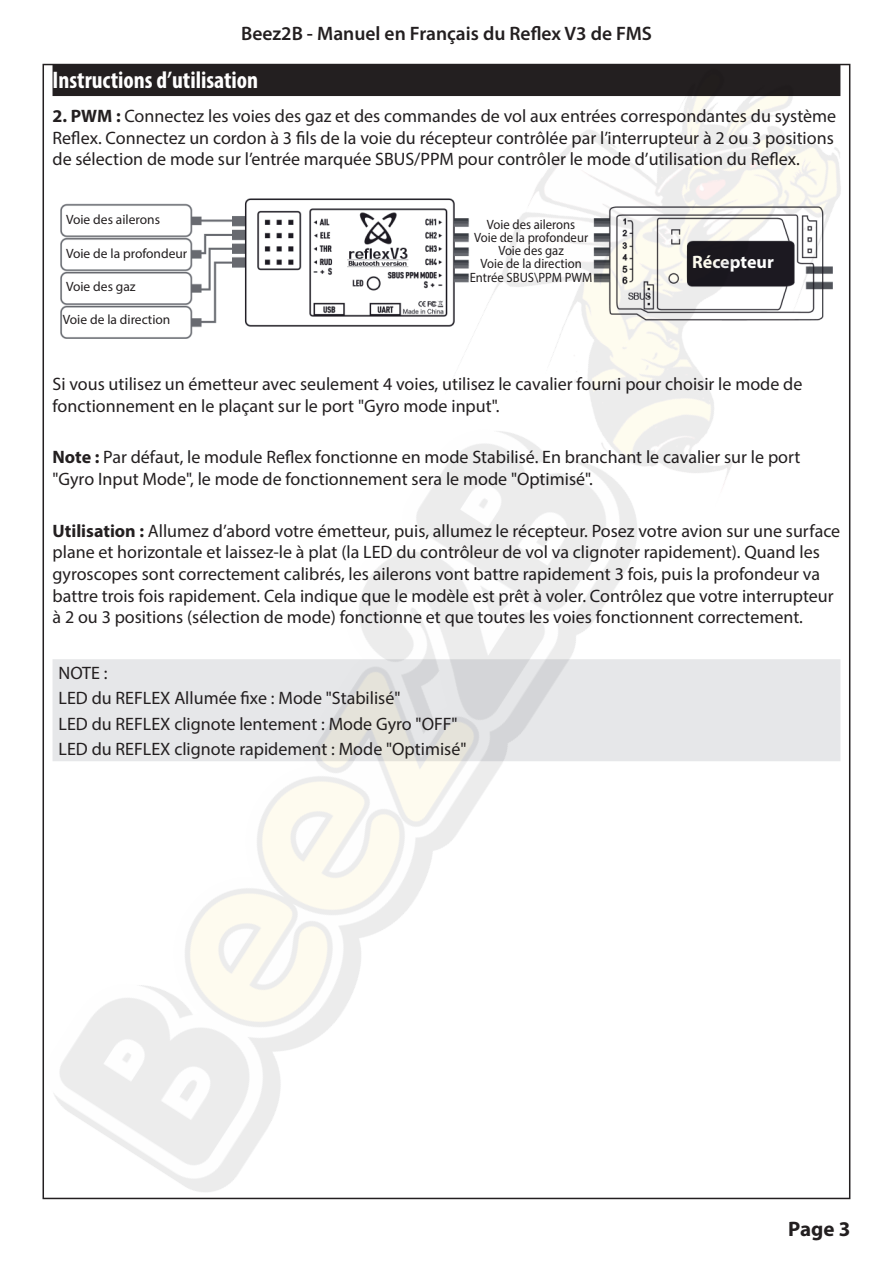
<style>
.page{position:relative;width:893px;height:1263px;background:#fff}
.page>*{position:absolute;margin:0;border:0;box-sizing:border-box;transform-origin:0 0}
.t1{font:700 condensed 24px "Myriad Pro";color:#fff}
.t2{font:700 21px "Myriad Pro";color:#231f20}
.t3{font:600 19.5px "Myriad Pro";color:#231f20}
.t4{font:18px/21.6px "Myriad Pro";color:#231f20}
.t5{font:700 18px "Myriad Pro";color:#fff}
.t6{font:13.5px/13.2px "Myriad Pro";color:#231f20;text-align:center;scale:.94 1}
.t7{font:13.5px "Myriad Pro";color:#231f20}
.s1{font-weight:700}
</style>
<div class="page">
<img style="left:42px;top:63px;width:809px;height:1137px">
<p class="t3" style="left:241px;top:21px;width:412px">Beez2B - Manuel en Français du Reflex V3 de FMS</p>
<h1 class="t1" style="left:53px;top:65px;width:207px">Instructions d’utilisation</h1>
<p class="t4" style="left:53px;top:105px;width:785px"><span class="s1">2. PWM :</span> Connectez les voies des gaz et des commandes de vol aux entrées correspondantes du système<br>Reflex. Connectez un cordon à 3 fils de la voie du récepteur contrôlée par l’interrupteur à 2 ou 3 positions de sélection de mode sur l’entrée marquée SBUS/PPM pour contrôler le mode d’utilisation du Reflex.</p>
<p class="t7" style="left:66px;top:211px;width:96px">Voie des ailerons</p>
<p class="t7" style="left:66px;top:245px;width:123px">Voie de la profondeur</p>
<p class="t7" style="left:66px;top:278px;width:71px">Voie des gaz</p>
<p class="t7" style="left:63px;top:311px;width:109px">Voie de la direction</p>
<p class="t6" style="left:470px;top:217px;width:132px">Voie des ailerons<br>Voie de la profondeur<br>Voie des gaz<br>Voie de la direction<br>Entrée SBUS\PPM PWM</p>
<p class="t5" style="left:692px;top:250px;width:83px">Récepteur</p>
<p class="t4" style="left:53px;top:373px;width:751px">Si vous utilisez un émetteur avec seulement 4 voies, utilisez le cavalier fourni pour choisir le mode de fonctionnement en le plaçant sur le port "Gyro mode input".</p>
<p class="t4" style="left:53px;top:446px;width:749px"><span class="s1">Note :</span> Par défaut, le module Reflex fonctionne en mode Stabilisé. En branchant le cavalier sur le port "Gyro Input Mode", le mode de fonctionnement sera le mode "Optimisé".</p>
<p class="t4" style="left:53px;top:520px;width:789px"><span class="s1">Utilisation :</span> Allumez d’abord votre émetteur, puis, allumez le récepteur. Posez votre avion sur une surface plane et horizontale et laissez-le à plat (la LED du contrôleur de vol va clignoter rapidement). Quand les gyroscopes sont correctement calibrés, les ailerons vont battre rapidement 3 fois, puis la profondeur va battre trois fois rapidement. Cela indique que le modèle est prêt à voler. Contrôlez que votre interrupteur à 2 ou 3 positions (sélection de mode) fonctionne et que toutes les voies fonctionnent correctement.</p>
<p class="t4" style="left:59px;top:660px;width:409px;line-height:25.5px">NOTE :<br>LED du REFLEX Allumée fixe : Mode "Stabilisé"<br>LED du REFLEX clignote lentement : Mode Gyro "OFF" LED du REFLEX clignote rapidement : Mode "Optimisé"</p>
<p class="t2" style="left:788px;top:1215px;width:64px">Page 3</p>
</div>
